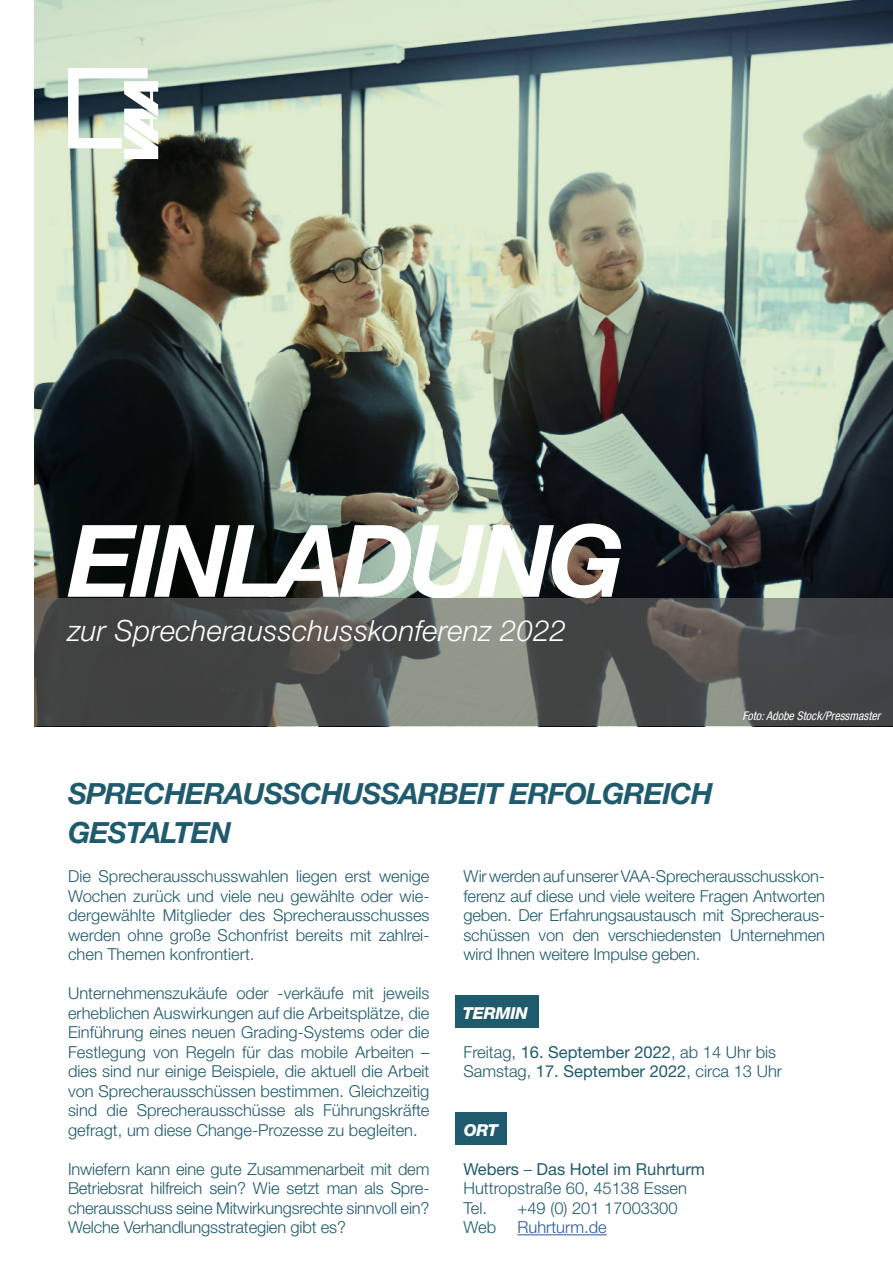
<style>
.page{position:relative;width:893px;height:1263px;background:#fff}
.page>*{position:absolute;margin:0;border:0;box-sizing:border-box;transform-origin:0 0}
.t1{font:italic 700 100.2px "Helvetica Neue LT Std";letter-spacing:-.05em;color:#fff}
.t2{font:italic 700 29.25px/39px "Helvetica Neue LT Std";letter-spacing:-.03em;color:#205b6d}
.t3{font:italic 300 29.25px "Helvetica Neue LT Std";letter-spacing:.01em;color:#fff}
.t4{font:300 16.5px/19.5px "Helvetica Neue LT Std";color:#205b6d;text-align:justify}
.t5{font:300 16.5px "Helvetica Neue LT Std";color:#275b9b}
.t6{font:italic 800 16.5px "Helvetica Neue LT Std";letter-spacing:-.015em;color:#fff}
.t7{font:italic condensed 12px "Helvetica Neue LT Std";color:#fff}
.t8{font:condensed 9px "Helvetica Neue LT Std";color:#205b6d}
.s1{font-weight:400}
</style>
<div class="page">
<img style="left:34px;top:0;width:859px;height:598px">
<svg style="left:68px;top:68px;width:90px;height:91px"></svg>
<div style="left:455px;top:995px;width:84px;height:33px;background:#205b6d"></div>
<div style="left:455px;top:1112px;width:51px;height:33px;background:#205b6d"></div>
<hr style="left:517px;top:1234px;width:90px;height:1px;background:#275b9b">
<svg style="left:34px;top:598px;width:859px;height:128px;background:#545654"></svg>
<h1 class="t1" style="left:68px;top:499px;width:557px">EINLADUNG</h1>
<h2 class="t3" style="left:68px;top:613px;width:500px">zur Sprecherausschusskonferenz 2022</h2>
<p class="t7" style="left:742px;top:708px;width:139px">Foto: Adobe Stock/Pressmaster</p>
<h2 class="t2" style="left:68px;top:773px;width:646px">SPRECHERAUSSCHUSSARBEIT ERFOLGREICH<br>GESTALTEN</h2>
<p class="t4" style="left:68px;top:866px;width:363px">Die Sprecherausschusswahlen liegen erst wenige Wochen zurück und viele neu gewählte oder wie&shy;dergewählte Mitglieder des Sprecherausschusses werden ohne große Schonfrist bereits mit zahlrei&shy;chen Themen konfrontiert.</p>
<p class="t4" style="left:68px;top:983px;width:363px">Unternehmenszukäufe oder -verkäufe mit jeweils erheblichen Auswirkungen auf die Arbeitsplätze, die Einführung eines neuen Grading-Systems oder die Festlegung von Regeln für das mobile Arbeiten – dies sind nur einige Beispiele, die aktuell die Arbeit von Sprecherausschüssen bestimmen. Gleichzeitig sind die Sprecherausschüsse als Führungskräfte gefragt, um diese Change-Prozesse zu begleiten.</p>
<p class="t4" style="left:68px;top:1159px;width:363px">Inwiefern kann eine gute Zusammenarbeit mit dem Betriebsrat hilfreich sein? Wie setzt man als Spre&shy;cherausschuss seine Mitwirkungsrechte sinnvoll ein?<br>Welche Verhandlungsstrategien gibt es?</p>
<p class="t4" style="left:463px;top:866px;width:363px">Wir werden auf unserer VAA-Sprecherausschusskon&shy;ferenz auf diese und viele weitere Fragen Antworten geben. Der Erfahrungsaustausch mit Sprecheraus&shy;schüssen von den verschiedensten Unternehmen wird Ihnen weitere Impulse geben.</p>
<p class="t6" style="left:463px;top:1003px;width:67px">TERMIN</p>
<p class="t4" style="left:463px;top:1042px;width:320px">Freitag, <span class="s1">16. September 2022</span>, ab 14 Uhr bis<br>Samstag, <span class="s1">17. September 2022</span>, circa 13 Uhr</p>
<p class="t6" style="left:464px;top:1120px;width:36px">ORT</p>
<p class="t4" style="left:463px;top:1159px;width:243px;text-align:left"><span class="s1">Webers</span> – <span class="s1">Das Hotel im Ruhrturm<br></span>Huttropstraße 60, 45138 Essen<br>Tel.</p>
<p class="t4" style="left:517px;top:1198px;width:162px">+49 (0) 201 17003300</p>
<p class="t4" style="left:463px;top:1217px;width:34px">Web</p>
<p class="t5" style="left:517px;top:1217px;width:91px">Ruhrturm.de</p>
<p class="t8" style="left:65px;top:1225px;width:16px">–– 1</p>
</div>
